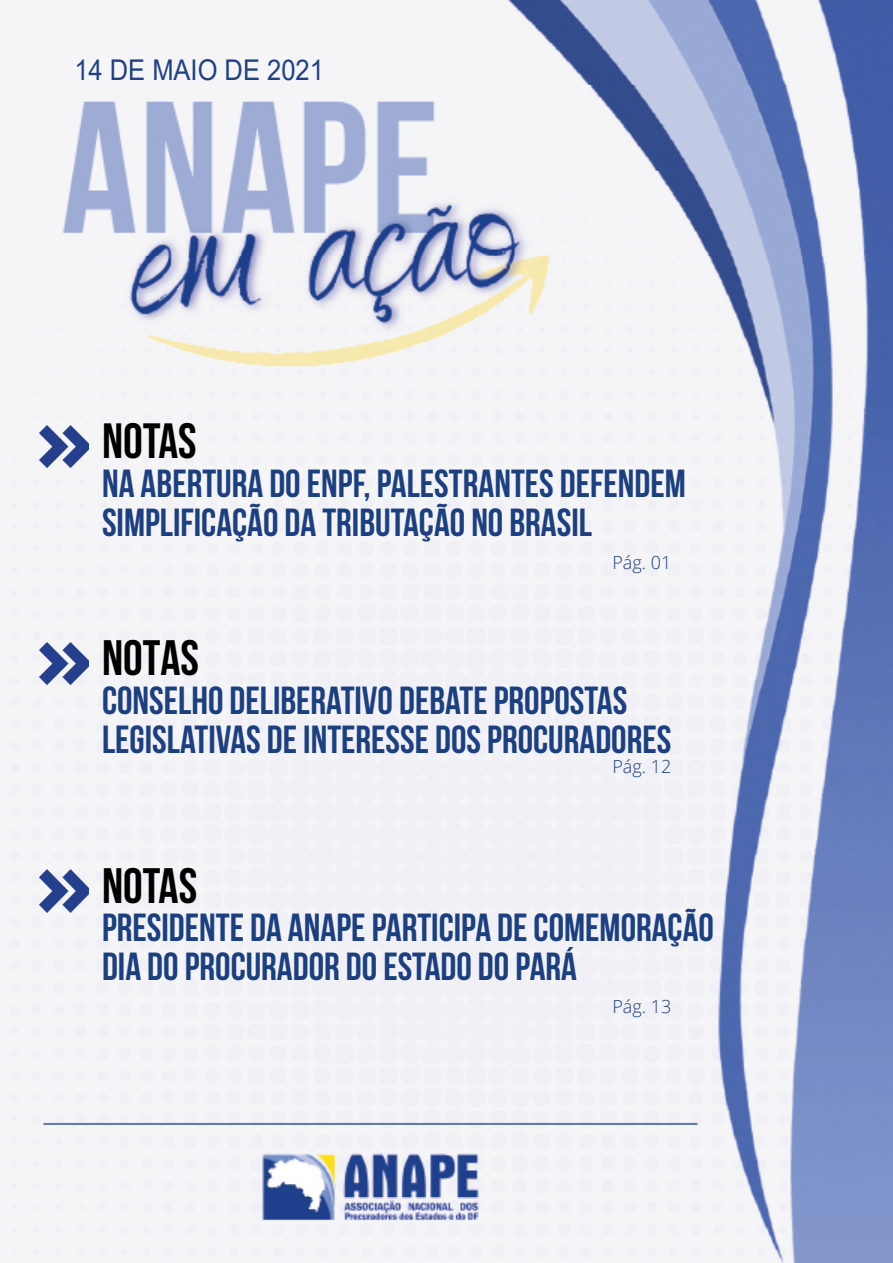
<style>
.page{position:relative;width:893px;height:1263px;background:#fff}
.page>*{position:absolute;margin:0;border:0;box-sizing:border-box;transform-origin:0 0}
.t1{font:700 49.5px "Bebas Neue";color:#000}
.t2{font:49.5px "Bebas Neue";letter-spacing:-.005em;color:#000}
.t3{font:700 39px/39px "Bebas Neue";color:#1b3f80}
.t4{font:28.5px "Arial";color:#1f4084;scale:.89 1}
.t5{font:300 18px "Open Sans";color:#1c3e7d}
</style>
<div class="page">
<img style="left:0;top:0;width:893px;height:1263px">
<img style="left:36px;top:421px;width:52px;height:52px">
<img style="left:36px;top:638px;width:52px;height:52px">
<img style="left:36px;top:865px;width:52px;height:52px">
<p class="t4" style="left:74px;top:51px;width:282px">14 DE MAIO DE 2021</p>
<p class="t2" style="left:102px;top:413px;width:96px">NOTAS</p>
<p class="t3" style="left:102px;top:464px;width:585px">NA ABERTURA DO ENPF, PALESTRANTES DEFENDEM<br>SIMPLIFICAÇÃO DA TRIBUTAÇÃO NO BRASIL</p>
<p class="t5" style="left:612px;top:550px;width:61px">Pág. 01</p>
<p class="t1" style="left:102px;top:631px;width:99px">NOTAS</p>
<p class="t3" style="left:102px;top:680px;width:571px">CONSELHO DELIBERATIVO DEBATE PROPOSTAS<br>LEGISLATIVAS DE INTERESSE DOS PROCURADORES</p>
<p class="t5" style="left:612px;top:754px;width:61px">Pág. 12</p>
<p class="t1" style="left:102px;top:858px;width:97px">NOTAS</p>
<p class="t3" style="left:102px;top:908px;width:613px">PRESIDENTE DA ANAPE PARTICIPA DE COMEMORAÇÃO<br>DIA DO PROCURADOR DO ESTADO DO PARÁ</p>
<p class="t5" style="left:612px;top:994px;width:61px">Pág. 13</p>
</div>
